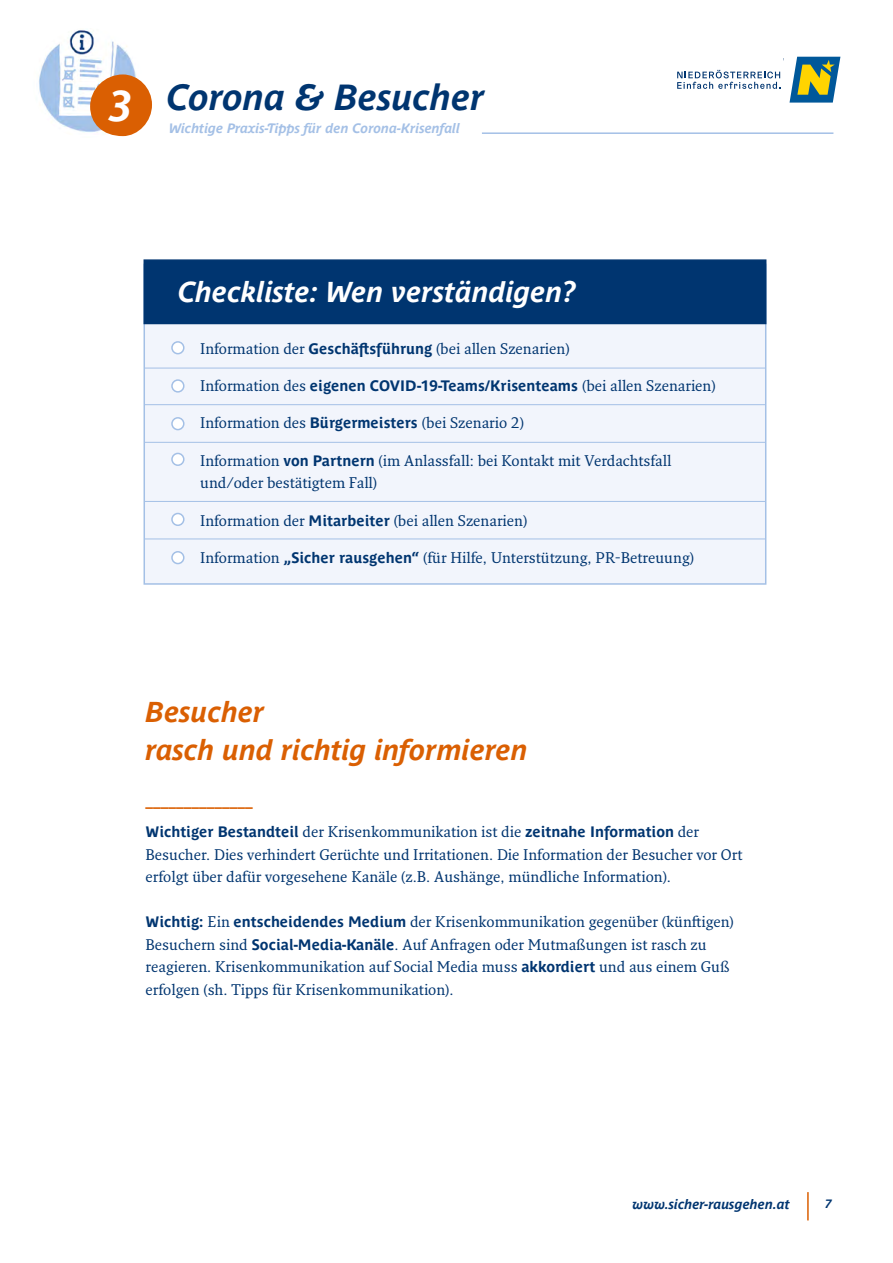
<style>
.page{position:relative;width:893px;height:1263px;background:#fff}
.page>*{position:absolute;margin:0;border:0;box-sizing:border-box;transform-origin:0 0}
.Fließtext_Fresco{font:italic 700 42.6px "Parisine NOE";color:#fff}
.Fließtext_Fresco-2{font:italic 700 36px "Parisine NOE";color:#003570}
.Fließtext_Fresco_Auf{font:italic 700 28.5px "Parisine NOE";color:#da5f02}
.Fließtext_Fresco-3{font:italic 700 28.5px "Parisine NOE";color:#fff}
.Fließtext_Fresco-4{font:15px/22.5px "Fresco Pro";color:#003570}
.Fließtext_Fresco_Auf-2{font:700 15px "Parisine NOE";color:#da5f02}
.Fließtext_Fresco-5{font:italic 700 13.5px "Parisine NOE";color:#a4c0e6}
.Fließtext_Fresco-6{font:italic 700 13.5px "Parisine NOE";color:#003570}
.Fließtext_Fresco-7{font:italic 700 12px "Parisine NOE";color:#003570}
.s1{font-family:"Parisine NOE";font-weight:700}
</style>
<div class="page">
<hr style="left:807px;top:1192px;width:2px;height:28px;background:#da5f02">
<div style="left:144px;top:264px;width:622px;height:321px;background:#f2f5fc;border:2px solid #a4c0e6"></div>
<div style="left:144px;top:259px;width:622px;height:65px;background:#003570;border:2px solid #003570"></div>
<div style="left:172px;top:342px;width:12px;height:12px;background:#fff;border-radius:50%"></div>
<div style="left:171px;top:341px;width:14px;height:13px;border:2px solid #a4c0e6;border-radius:50%"></div>
<div style="left:172px;top:380px;width:12px;height:12px;background:#fff;border-radius:50%"></div>
<div style="left:171px;top:379px;width:14px;height:14px;border:2px solid #a4c0e6;border-radius:50%"></div>
<div style="left:172px;top:418px;width:12px;height:12px;background:#fff;border-radius:50%"></div>
<div style="left:171px;top:417px;width:14px;height:13px;border:2px solid #a4c0e6;border-radius:50%"></div>
<div style="left:172px;top:453px;width:12px;height:12px;background:#fff;border-radius:50%"></div>
<div style="left:171px;top:453px;width:14px;height:13px;border:2px solid #a4c0e6;border-radius:50%"></div>
<div style="left:172px;top:513px;width:12px;height:12px;background:#fff;border-radius:50%"></div>
<div style="left:171px;top:513px;width:14px;height:13px;border:2px solid #a4c0e6;border-radius:50%"></div>
<div style="left:172px;top:552px;width:12px;height:11px;background:#fff;border-radius:50%"></div>
<div style="left:171px;top:551px;width:14px;height:13px;border:2px solid #a4c0e6;border-radius:50%"></div>
<hr style="left:144px;top:368px;width:622px;height:1px;background:#a4c0e6">
<hr style="left:144px;top:404px;width:622px;height:1px;background:#a4c0e6">
<hr style="left:144px;top:442px;width:622px;height:1px;background:#a4c0e6">
<hr style="left:144px;top:501px;width:622px;height:1px;background:#a4c0e6">
<hr style="left:144px;top:539px;width:622px;height:1px;background:#a4c0e6">
<img style="left:33px;top:28px;width:109px;height:110px;border-radius:55px">
<div style="left:90px;top:74px;width:62px;height:62px;background:#da5f02;border-radius:30px"></div>
<hr style="left:482px;top:132px;width:351px;height:2px;background:#a4c0e6">
<svg style="left:677px;top:70px;width:103px;height:19px"></svg>
<svg style="left:789px;top:57px;width:51px;height:46px;background:#76987b"></svg>
<p class="Fließtext_Fresco" style="left:109px;top:75px;width:25px">3</p>
<p class="Fließtext_Fresco-2" style="left:167px;top:71px;width:320px">Corona &amp; Besucher</p>
<p class="Fließtext_Fresco-5" style="left:169px;top:119px;width:292px">Wichtige Praxis-Tipps für den Corona-Krisenfall</p>
<p class="Fließtext_Fresco-3" style="left:178px;top:271px;width:399px">Checkliste: Wen verständigen?</p>
<p class="Fließtext_Fresco-4" style="left:200px;top:337px;width:371px">Information der <span class="s1">Geschäftsführung</span> (bei allen Szenarien)</p>
<p class="Fließtext_Fresco-4" style="left:200px;top:374px;width:517px">Information des <span class="s1">eigenen COVID-19-Teams/Krisenteams</span> (bei allen Szenarien)</p>
<p class="Fließtext_Fresco-4" style="left:200px;top:411px;width:325px">Information des <span class="s1">Bürgermeisters</span> (bei Szenario 2)</p>
<p class="Fließtext_Fresco-4" style="left:200px;top:449px;width:473px">Information <span class="s1">von Partnern</span> (im Anlassfall: bei Kontakt mit Verdachtsfall und/oder bestätigtem Fall)</p>
<p class="Fließtext_Fresco-4" style="left:200px;top:509px;width:329px">Information der <span class="s1">Mitarbeiter</span> (bei allen Szenarien)</p>
<p class="Fließtext_Fresco-4" style="left:200px;top:546px;width:495px">Information <span class="s1">„Sicher rausgehen“</span> (für Hilfe, Unterstützung, PR-Betreuung)</p>
<p class="Fließtext_Fresco_Auf" style="left:146px;top:691px;width:121px">Besucher</p>
<p class="Fließtext_Fresco_Auf" style="left:146px;top:729px;width:384px">rasch und richtig informieren</p>
<p class="Fließtext_Fresco_Auf-2" style="left:146px;top:790px;width:109px">______________</p>
<p class="Fließtext_Fresco-4" style="left:146px;top:820px;width:598px"><span class="s1">Wichtiger Bestandteil</span> der Krisenkommunikation ist die <span class="s1">zeitnahe Information</span> der<br>Besucher. Dies verhindert Gerüchte und Irritationen. Die Information der Besucher vor Ort erfolgt über dafür vorgesehene Kanäle (z.B. Aushänge, mündliche Information).</p>
<p class="Fließtext_Fresco-4" style="left:146px;top:910px;width:590px"><span class="s1">Wichtig:</span> Ein <span class="s1">entscheidendes Medium</span> der Krisenkommunikation gegenüber (künftigen)</p>
<p class="Fließtext_Fresco-4" style="left:146px;top:933px;width:563px">Besuchern sind <span class="s1">Social-Media-Kanäle</span>. Auf Anfragen oder Mutmaßungen ist rasch zu</p>
<p class="Fließtext_Fresco-4" style="left:146px;top:955px;width:585px">reagieren. Krisenkommunikation auf Social Media muss <span class="s1">akkordiert</span> und aus einem Guß erfolgen (sh. Tipps für Krisenkommunikation).</p>
<p class="Fließtext_Fresco-6" style="left:633px;top:1194px;width:159px">www.sicher-rausgehen.at</p>
<p class="Fließtext_Fresco-7" style="left:825px;top:1195px;width:8px">7</p>
</div>
